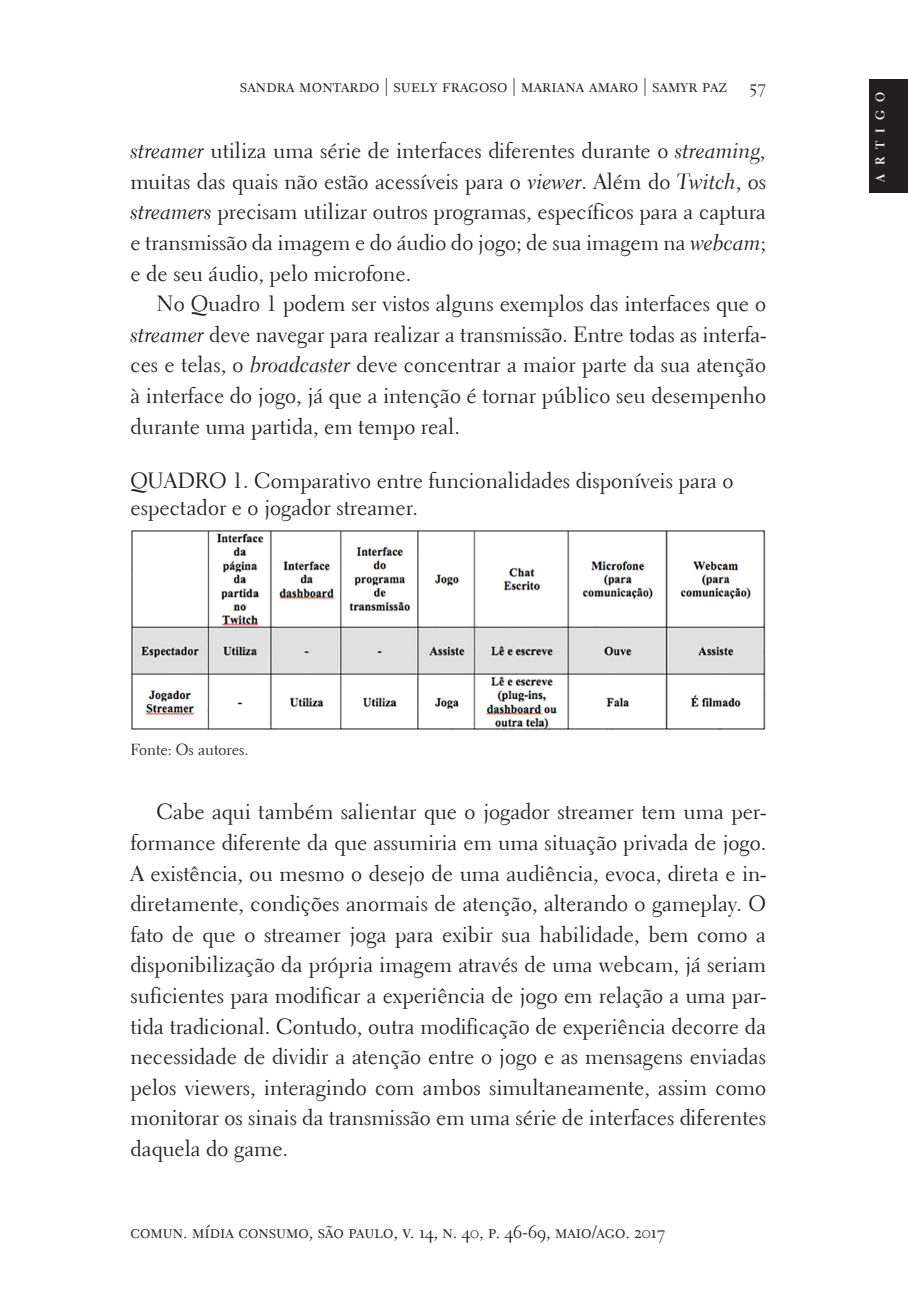
<style>
.page{position:relative;width:908px;height:1304px;background:#fff}
.page>*{position:absolute;margin:0;border:0;box-sizing:border-box;transform-origin:0 0}
.Corpo{font:22px/30.6px "Electra LH";color:#231f20;text-align:justify}
.Figuras{font:22px/26.4px "Electra LH";color:#231f20}
.t1{font:18px "Electra LH Regular SC";letter-spacing:.01em;color:#231f20}
.Fonte_figura{font:16px "Electra LH";color:#231f20}
.t2{font:700 12.4px "Electra LH";color:#fff}
.s1{font-family:"Electra LH Cursive"}
</style>
<div class="page">
<div style="left:869px;top:79px;width:38px;height:114px;background:#231f20"></div>
<img style="left:131px;top:530px;width:634px;height:200px">
<p class="t1" style="left:240px;top:75px;width:527px">sandra montardo | suely fragoso | mariana amaro | samyr paz 57</p>
<p class="Corpo" style="left:130px;top:135px;width:636px"><span class="s1">streamer</span> utiliza uma série de interfaces diferentes durante o <span class="s1">streaming, </span>muitas das quais não estão acessíveis para o <span class="s1">viewer</span>. Além do <span class="s1">Twitch</span>, os <span class="s1">streamers</span> precisam utilizar outros programas, específicos para a captura e transmissão da imagem e do áudio do jogo; de sua imagem na <span class="s1">webcam</span>; e de seu áudio, pelo microfone.</p>
<p class="Corpo" style="left:130px;top:288px;width:637px;text-indent:26px">No Quadro 1 podem ser vistos alguns exemplos das interfaces que o <span class="s1">streamer</span> deve navegar para realizar a transmissão. Entre todas as interfa&shy;ces e telas, o <span class="s1">broadcaster</span> deve concentrar a maior parte da sua atenção à interface do jogo, já que a intenção é tornar público seu desempenho durante uma partida, em tempo real.</p>
<p class="Figuras" style="left:130px;top:468px;width:604px">QUADRO 1. Comparativo entre funcionalidades disponíveis para o espectador e o jogador streamer.</p>
<p class="Fonte_figura" style="left:130px;top:739px;width:119px">Fonte: Os autores.</p>
<p class="Corpo" style="left:130px;top:797px;width:637px;text-indent:26px">Cabe aqui também salientar que o jogador streamer tem uma per&shy;formance diferente da que assumiria em uma situação privada de jogo.<br>A existência, ou mesmo o desejo de uma audiência, evoca, direta e in&shy;diretamente, condições anormais de atenção, alterando o gameplay. O fato de que o streamer joga para exibir sua habilidade, bem como a disponibilização da própria imagem através de uma webcam, já seriam suficientes para modificar a experiência de jogo em relação a uma par&shy;tida tradicional. Contudo, outra modificação de experiência decorre da necessidade de dividir a atenção entre o jogo e as mensagens enviadas pelos viewers, interagindo com ambos simultaneamente, assim como monitorar os sinais da transmissão em uma série de interfaces diferentes daquela do game.</p>
<p class="t1" style="left:130px;top:1221px;width:536px">comun. mídia consumo, são paulo, v. 14, n. 40, p. 46-69, maio/ago. 2017</p>
<p class="t2" style="left:872px;top:182px;width:91px;rotate:-90deg">ARTIGO</p>
</div>
